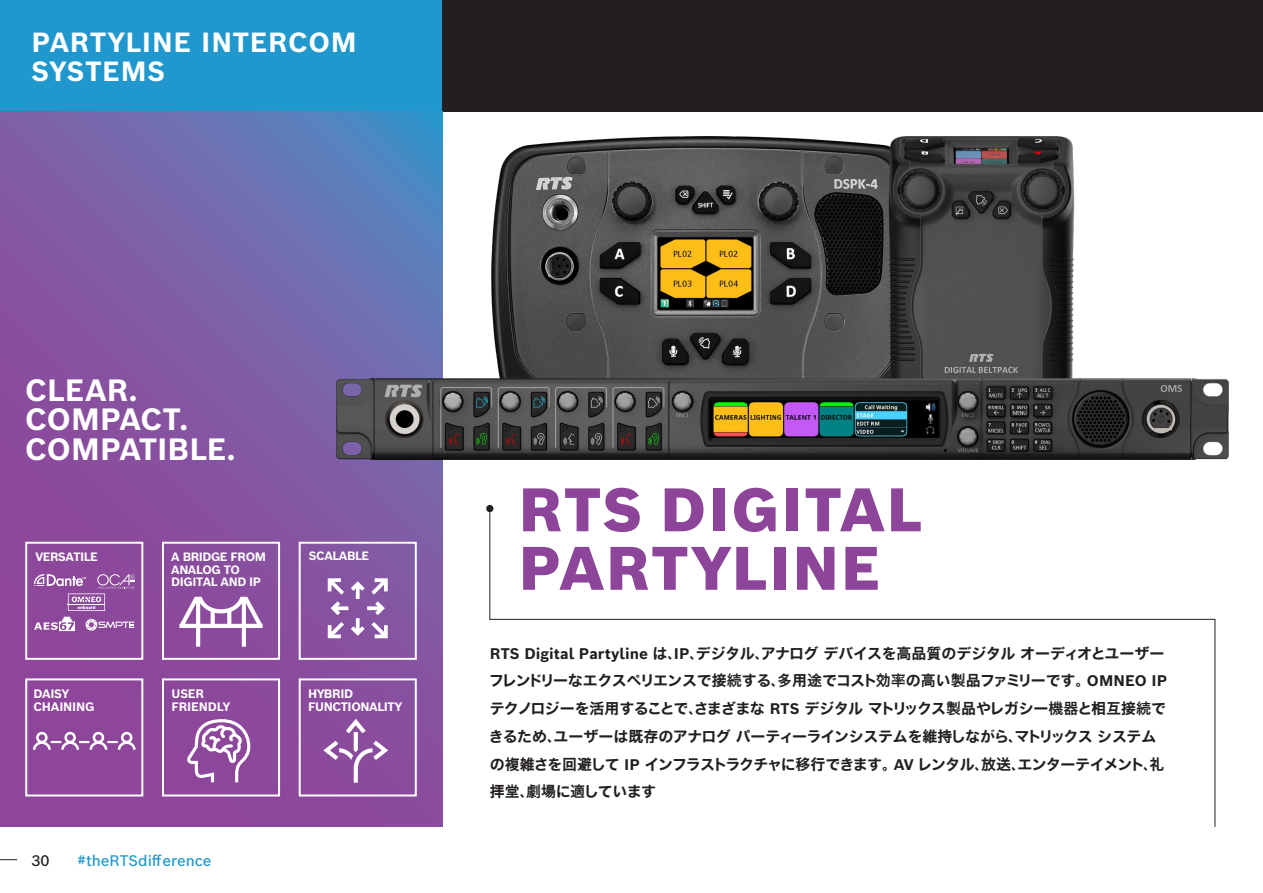
<style>
.page{position:relative;width:1263px;height:893px;background:#fff}
.page>*{position:absolute;margin:0;border:0;box-sizing:border-box;transform-origin:0 0}
.t1{font:900 60px/58.5px "Bosch Sans";letter-spacing:.025em;color:#8d4599}
.t2{font:700 30px/29.2px "Bosch Sans";color:#fff}
.t3{font:700 27px/28.5px "Bosch Sans";letter-spacing:.025em;color:#fff}
.t4{font:700 15px/27.8px "Bosch Sans Japanese";letter-spacing:-.025em;color:#231f20}
.t5{font:500 15px "Bosch Sans";color:#2098cd}
.t6{font:500 15px "Bosch Sans";color:#231f20}
.t7{font:700 12px/12.5px "Bosch Sans";letter-spacing:-.025em;color:#fff}
.t8{font:700 11.85px/12.5px "Bosch Sans";letter-spacing:-.035em;color:#fff}
</style>
<div class="page">
<div style="left:0;top:0;width:1263px;height:112px;background:#231f20"></div>
<div style="left:0;top:0;width:442px;height:112px;background:#2098cd"></div>
<svg style="left:0;top:859px;width:17px;height:1px"></svg>
<svg style="left:0;top:112px;width:442px;height:714px;background:#8257a3"></svg>
<svg style="left:489px;top:508px;width:727px;height:319px"></svg>
<div style="left:486px;top:505px;width:7px;height:7px;background:#231f20;border-radius:50%"></div>
<img style="left:337px;top:136px;width:892px;height:324px">
<svg style="left:328px;top:578px;width:60px;height:60px"></svg>
<div style="left:299px;top:542px;width:118px;height:118px;border:2px solid #fff"></div>
<svg style="left:179px;top:597px;width:84px;height:50px"></svg>
<div style="left:162px;top:542px;width:118px;height:118px;border:2px solid #fff"></div>
<div style="left:25px;top:542px;width:118px;height:118px;border:2px solid #fff"></div>
<svg style="left:34px;top:574px;width:100px;height:37px;background:#9e64aa"></svg>
<svg style="left:85px;top:618px;width:49px;height:13px"></svg>
<svg style="left:34px;top:617px;width:41px;height:14px"></svg>
<svg style="left:323px;top:719px;width:65px;height:64px;background:#9c66ab"></svg>
<div style="left:299px;top:678px;width:118px;height:118px;border:2px solid #fff"></div>
<svg style="left:187px;top:719px;width:63px;height:63px"></svg>
<div style="left:162px;top:678px;width:118px;height:118px;border:2px solid #fff"></div>
<div style="left:25px;top:678px;width:118px;height:118px;border:2px solid #fff"></div>
<svg style="left:33px;top:732px;width:103px;height:18px"></svg>
<h3 class="t3" style="left:32px;top:26px;width:327px">PARTYLINE INTERCOM<br>SYSTEMS</h3>
<h2 class="t2" style="left:25px;top:373px;width:212px">CLEAR.<br>COMPACT.<br>COMPATIBLE.</h2>
<p class="t8" style="left:35px;top:550px;width:64px">VERSATILE</p>
<p class="t7" style="left:33px;top:686px;width:63px">DAISY<br>CHAINING</p>
<p class="t8" style="left:171px;top:550px;width:96px">A BRIDGE FROM</p>
<p class="t8" style="left:309px;top:549px;width:62px">SCALABLE</p>
<p class="t8" style="left:171px;top:562px;width:91px">ANALOG TO<br>DIGITAL AND IP</p>
<p class="t7" style="left:172px;top:687px;width:60px">USER<br>FRIENDLY</p>
<p class="t7" style="left:308px;top:686px;width:95px">HYBRID<br>FUNCTIONALITY</p>
<p class="t6" style="left:32px;top:849px;width:20px">30</p>
<p class="t5" style="left:78px;top:849px;width:135px">#theRTSdifference</p>
<h1 class="t1" style="left:518px;top:475px;width:405px">RTS DIGITAL<br>PARTYLINE</h1>
<p class="t4" style="left:489px;top:638px;width:680px">RTS Digital Partyline は、IP、デジタル、アナログ デバイスを高品質のデジタル オーディオとユーザーフレンドリーなエクスペリエンスで接続する、多用途でコスト効率の高い製品ファミリーです。OMNEO IPテクノロジーを活用することで、さまざまな RTS デジタル マトリックス製品やレガシー機器と相互接続できるため、ユーザーは既存のアナログ パーティーラインシステムを維持しながら、マトリックス システムの複雑さを回避して IP インフラストラクチャに移行できます。AV レンタル、放送、エンターテイメント、礼拝堂、劇場に適しています</p>
</div>
